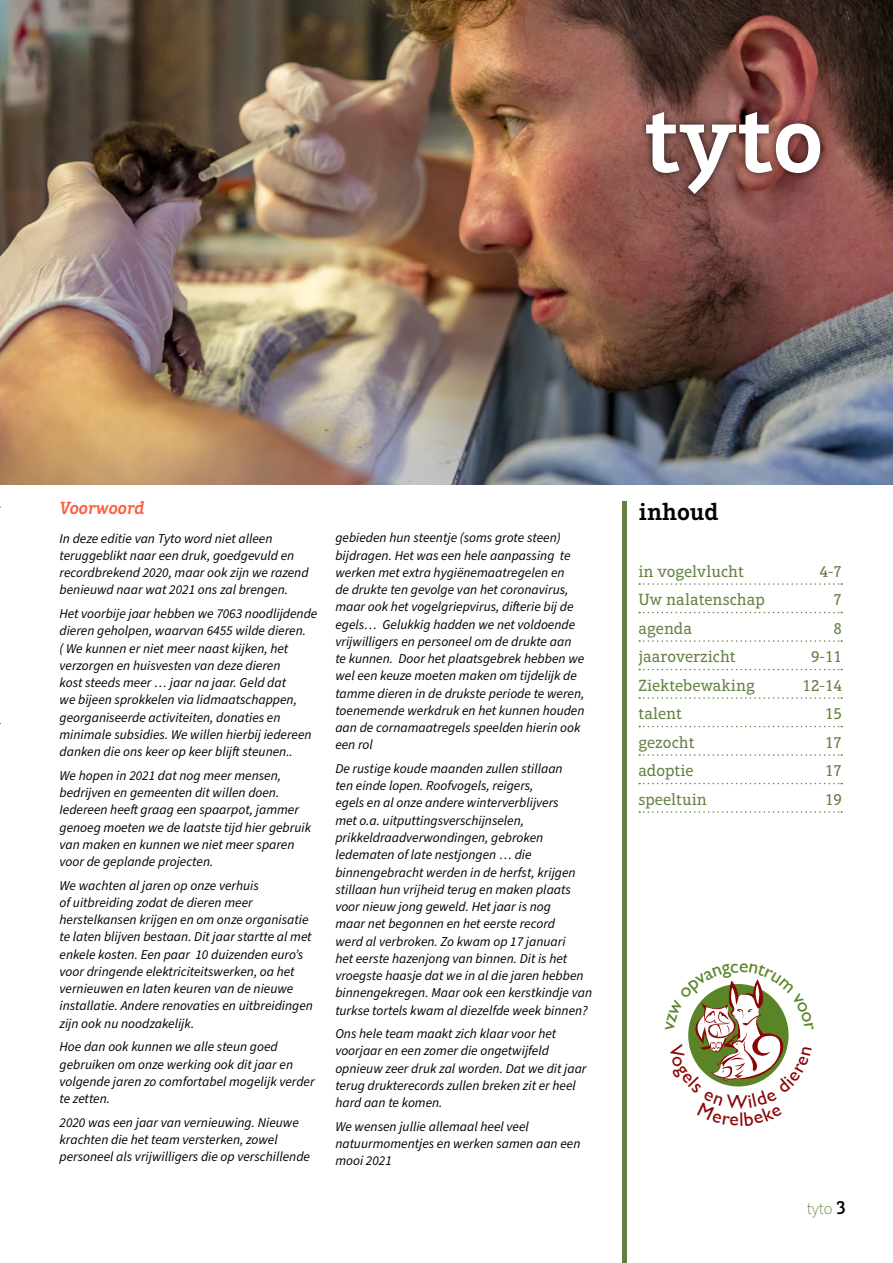
<style>
.page{position:relative;width:893px;height:1263px;background:#fff}
.page>*{position:absolute;margin:0;border:0;box-sizing:border-box;transform-origin:0 0}
.t1{font:600 94.95px "Aptifer Slab LT Pro";color:#fff}
.t2{font:600 24px "Aptifer Slab LT Pro";letter-spacing:-.005em;color:#000}
.t3{font:italic 600 18px "Aptifer Slab LT Pro";color:#ff5d3e}
.t4{font:16.5px "Aptifer Slab LT Pro";color:#648142}
.t5{font:300 16.5px "Source Sans Pro";color:#648142}
.t6{font:italic 13.5px/17.2px "Source Sans Pro";color:#000}
.s1{font-family:"Aptifer Slab LT Pro";font-weight:500;font-size:19.5px;color:#000}
</style>
<div class="page">
<hr style="left:622px;top:501px;width:4px;height:762px;background:#648142">
<img style="left:0;top:0;width:893px;height:485px">
<div style="left:638px;top:104px;width:191px;height:97px;background:#000;opacity:.75"></div>
<svg style="left:639px;top:583px;width:203px;height:2px"></svg>
<svg style="left:639px;top:612px;width:203px;height:1px"></svg>
<svg style="left:639px;top:640px;width:203px;height:2px"></svg>
<svg style="left:639px;top:669px;width:203px;height:1px"></svg>
<svg style="left:639px;top:697px;width:203px;height:2px"></svg>
<svg style="left:639px;top:726px;width:203px;height:1px"></svg>
<svg style="left:639px;top:754px;width:203px;height:2px"></svg>
<svg style="left:639px;top:783px;width:203px;height:1px"></svg>
<svg style="left:639px;top:811px;width:203px;height:2px"></svg>
<svg style="left:688px;top:979px;width:101px;height:108px"></svg>
<h1 class="t1" style="left:644px;top:84px;width:181px">tyto</h1>
<h3 class="t3" style="left:60px;top:497px;width:87px">Voorwoord</h3>
<p class="t6" style="left:60px;top:530px;width:251px">In deze editie van Tyto word niet alleen teruggeblikt naar een druk, goedgevuld en recordbrekend 2020, maar ook zijn we razend benieuwd naar wat 2021 ons zal brengen.</p>
<p class="t6" style="left:60px;top:605px;width:259px">Het voorbije jaar hebben we 7063 noodlijdende dieren geholpen, waarvan 6455 wilde dieren.<br>( We kunnen er niet meer naast kijken, het verzorgen en huisvesten van deze dieren<br>kost steeds meer … jaar na jaar. Geld dat<br>we bijeen sprokkelen via lidmaatschappen, georganiseerde activiteiten, donaties en minimale subsidies. We willen hierbij iedereen danken die ons keer op keer blijft steunen..</p>
<p class="t6" style="left:60px;top:767px;width:253px">We hopen in 2021 dat nog meer mensen, bedrijven en gemeenten dit willen doen.<br>Iedereen heeft graag een spaarpot, jammer genoeg moeten we de laatste tijd hier gebruik van maken en kunnen we niet meer sparen voor de geplande projecten.</p>
<p class="t6" style="left:60px;top:877px;width:255px">We wachten al jaren op onze verhuis<br>of uitbreiding zodat de dieren meer herstelkansen krijgen en om onze organisatie te laten blijven bestaan. Dit jaar startte al met enkele kosten. Een paar 10 duizenden euro’s voor dringende elektriciteitswerken, oa het vernieuwen en laten keuren van de nieuwe installatie. Andere renovaties en uitbreidingen zijn ook nu noodzakelijk.</p>
<p class="t6" style="left:60px;top:1039px;width:257px">Hoe dan ook kunnen we alle steun goed gebruiken om onze werking ook dit jaar en volgende jaren zo comfortabel mogelijk verder te zetten.</p>
<p class="t6" style="left:60px;top:1114px;width:252px">2020 was een jaar van vernieuwing. Nieuwe krachten die het team versterken, zowel personeel als vrijwilligers die op verschillende</p>
<p class="t6" style="left:335px;top:530px;width:251px">gebieden hun steentje (soms grote steen) bijdragen. Het was een hele aanpassing te werken met extra hygiënemaatregelen en<br>de drukte ten gevolge van het coronavirus, maar ook het vogelgriepvirus, difterie bij de egels… Gelukkig hadden we net voldoende vrijwilligers en personeel om de drukte aan te kunnen. Door het plaatsgebrek hebben we wel een keuze moeten maken om tijdelijk de tamme dieren in de drukste periode te weren, toenemende werkdruk en het kunnen houden aan de cornamaatregels speelden hierin ook een rol</p>
<p class="t6" style="left:335px;top:760px;width:258px">De rustige koude maanden zullen stillaan<br>ten einde lopen. Roofvogels, reigers,<br>egels en al onze andere winterverblijvers<br>met o.a. uitputtingsverschijnselen, prikkeldraadverwondingen, gebroken ledematen of late nestjongen … die binnengebracht werden in de herfst, krijgen stillaan hun vrijheid terug en maken plaats voor nieuw jong geweld. Het jaar is nog<br>maar net begonnen en het eerste record<br>werd al verbroken. Zo kwam op 17 januari<br>het eerste hazenjong van binnen. Dit is het vroegste haasje dat we in al die jaren hebben binnengekregen. Maar ook een kerstkindje van turkse tortels kwam al diezelfde week binnen?</p>
<p class="t6" style="left:335px;top:1025px;width:253px">Ons hele team maakt zich klaar voor het voorjaar en een zomer die ongetwijfeld opnieuw zeer druk zal worden. Dat we dit jaar terug drukterecords zullen breken zit er heel hard aan te komen.</p>
<p class="t6" style="left:335px;top:1118px;width:247px">We wensen jullie allemaal heel veel natuurmomentjes en werken samen aan een mooi 2021</p>
<h2 class="t2" style="left:639px;top:498px;width:81px">inhoud</h2>
<p class="t4" style="left:638px;top:562px;width:107px">in vogelvlucht</p>
<p class="t4" style="left:820px;top:562px;width:24px">4-7</p>
<p class="t4" style="left:638px;top:590px;width:128px">Uw nalatenschap</p>
<p class="t4" style="left:833px;top:590px;width:10px">7</p>
<p class="t4" style="left:638px;top:619px;width:55px">agenda</p>
<p class="t4" style="left:833px;top:619px;width:10px">8</p>
<p class="t4" style="left:638px;top:647px;width:99px">jaaroverzicht</p>
<p class="t4" style="left:811px;top:647px;width:32px">9-11</p>
<p class="t4" style="left:638px;top:676px;width:118px">Ziektebewaking</p>
<p class="t4" style="left:803px;top:676px;width:41px">12-14</p>
<p class="t4" style="left:638px;top:704px;width:45px">talent</p>
<p class="t4" style="left:825px;top:704px;width:18px">15</p>
<p class="t4" style="left:638px;top:733px;width:58px">gezocht</p>
<p class="t4" style="left:825px;top:733px;width:18px">17</p>
<p class="t4" style="left:638px;top:761px;width:57px">adoptie</p>
<p class="t4" style="left:825px;top:761px;width:18px">17</p>
<p class="t4" style="left:638px;top:790px;width:70px">speeltuin</p>
<p class="t4" style="left:825px;top:790px;width:18px">19</p>
<p class="t5" style="left:807px;top:1197px;width:41px">tyto <span class="s1">3</span></p>
</div>
